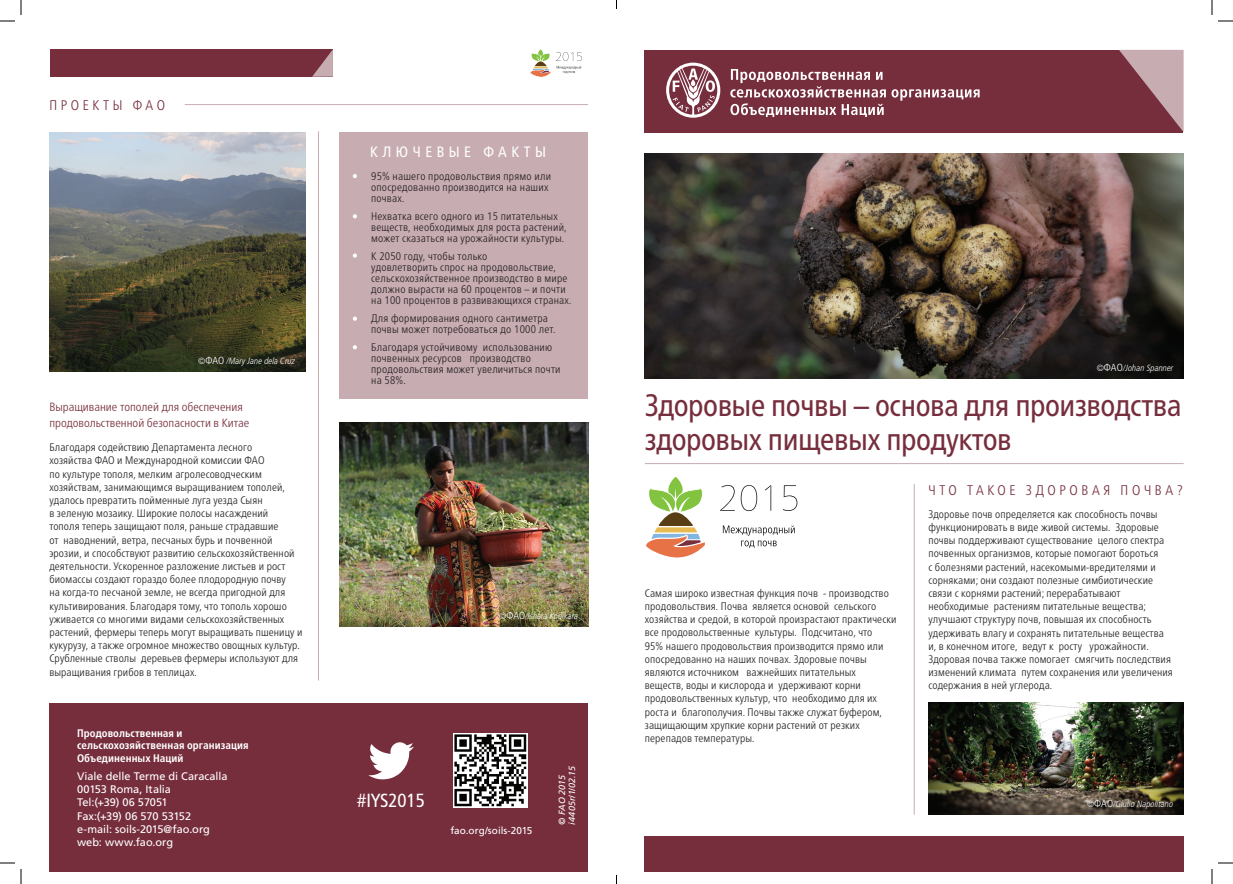
<style>
.page{position:relative;width:1233px;height:884px;background:#fff}
.page>*{position:absolute;margin:0;border:0;box-sizing:border-box;transform-origin:0 0}
.t1{font:condensed 31px/34px "Frutiger Neue LTCYR";letter-spacing:-.015em;color:#762e3d}
.t2{font:condensed 19px "Frutiger LT Pro";color:#fff}
.t3{font:condensed 15px "Frutiger Neue LTCYR";letter-spacing:.3em;color:#fff}
.t4{font:300 condensed 14px "Frutiger Neue LTCYR";letter-spacing:.325em;color:#762e3d}
.t5{font:300 condensed 14px "Frutiger Neue LTCYR";letter-spacing:.305em;color:#762e3d}
.t6{font:300 condensed 12px/16px "Frutiger Neue LTCYR";color:#762e3d}
.t7{font:300 condensed 11px/13.2px "Frutiger Neue LTCYR";letter-spacing:.01em;color:#231f20}
.t8{font:11px/13.2px "Frutiger LT Std";letter-spacing:-.005em;color:#fff}
.t9{font:700 condensed 11px/12px "Frutiger Neue LTCYR";letter-spacing:.005em;color:#fff}
.t10{font:10px "Frutiger LT Std";color:#fff}
.t11{font:italic 300 condensed 9px "Frutiger LT Pro";color:#fff}
.t12{font:italic 9px/10px "Frutiger LT Std";letter-spacing:.005em;color:#fff}
.s1{font-family:"Frutiger Neue LTCYR";font-style:normal;font-size:10.3px}
</style>
<div class="page">
<div style="left:339px;top:132px;width:249px;height:267px;background:#c7acb2"></div>
<img style="left:645px;top:153px;width:538px;height:225px">
<div style="left:645px;top:50px;width:538px;height:82px;background:#762e3d"></div>
<hr style="left:645px;top:463px;width:538px;height:1px;background:#c7acb2">
<svg style="left:1119px;top:50px;width:64px;height:81px"></svg>
<div style="left:645px;top:836px;width:539px;height:35px;background:#762e3d"></div>
<img style="left:49px;top:132px;width:256px;height:240px">
<img style="left:339px;top:423px;width:249px;height:204px">
<svg style="left:353px;top:174px;width:4px;height:4px"></svg>
<svg style="left:353px;top:253px;width:4px;height:5px"></svg>
<svg style="left:353px;top:214px;width:4px;height:4px"></svg>
<svg style="left:353px;top:317px;width:4px;height:4px"></svg>
<svg style="left:353px;top:345px;width:4px;height:4px"></svg>
<div style="left:49px;top:703px;width:539px;height:168px;background:#762e3d"></div>
<img style="left:453px;top:733px;width:75px;height:75px">
<div style="left:50px;top:49px;width:283px;height:28px;background:#762e3d"></div>
<svg style="left:312px;top:49px;width:21px;height:28px"></svg>
<hr style="left:914px;top:484px;width:1px;height:331px;background:#c7acb2">
<hr style="left:318px;top:131px;width:1px;height:549px;background:#c7acb2">
<svg style="left:368px;top:742px;width:46px;height:37px"></svg>
<hr style="left:185px;top:104px;width:403px;height:1px;background:#c7acb2">
<img style="left:929px;top:703px;width:254px;height:112px">
<svg style="left:646px;top:477px;width:59px;height:81px"></svg>
<svg style="left:720px;top:485px;width:37px;height:26px"></svg>
<svg style="left:765px;top:485px;width:6px;height:26px"></svg>
<svg style="left:783px;top:485px;width:14px;height:26px"></svg>
<svg style="left:723px;top:525px;width:71px;height:23px"></svg>
<svg style="left:666px;top:63px;width:54px;height:55px"></svg>
<svg style="left:730px;top:69px;width:249px;height:48px"></svg>
<svg style="left:530px;top:49px;width:52px;height:28px"></svg>
<svg style="left:1218px;top:20px;width:15px;height:2px"></svg>
<svg style="left:1218px;top:862px;width:15px;height:2px"></svg>
<svg style="left:0;top:0;width:22px;height:22px"></svg>
<svg style="left:0;top:862px;width:22px;height:22px"></svg>
<svg style="left:1211px;top:0;width:1px;height:15px"></svg>
<svg style="left:1211px;top:869px;width:1px;height:15px"></svg>
<p class="t5" style="left:49px;top:97px;width:11px">ПРОЕКТ</p>
<p class="t5" style="left:113px;top:97px;width:44px">Ы ФАО</p>
<p class="t11" style="left:198px;top:356px;width:98px">©<span class="s1">ФАО</span> /Mary Jane dela Cruz</p>
<p class="t6" style="left:49px;top:399px;width:201px">Выращивание тополей для обеспечения продовольственной безопасности в Китае</p>
<p class="t7" style="left:49px;top:441px;width:254px">Благодаря содействию Департамента лесного<br>хозяйства ФАО и Международной комиссии ФАО<br>по культуре тополя, мелким агролесоводческим хозяйствам, занимающимся выращиванием тополей, удалось превратить пойменные луга уезда Сыян<br>в зеленую мозаику. Широкие полосы насаждений<br>тополя теперь защищают поля, раньше страдавшие<br>от наводнений, ветра, песчаных бурь и почвенной эрозии, и способствуют развитию сельскохозяйственной деятельности. Ускоренное разложение листьев и рост биомассы создают гораздо более плодородную почву<br>на когда-то песчаной земле, не всегда пригодной для культивирования. Благодаря тому, что тополь хорошо уживается со многими видами сельскохозяйственных растений, фермеры теперь могут выращивать пшеницу и кукурузу, а также огромное множество овощных культур.<br>Срубленные стволы деревьев фермеры используют для выращивания грибов в теплицах.</p>
<p class="t9" style="left:77px;top:727px;width:173px">Продовольственная и сельскохозяйственная организация</p>
<p class="t9" style="left:77px;top:752px;width:108px">Объединенных Наций</p>
<p class="t8" style="left:77px;top:770px;width:152px">Viale delle Terme di Caracalla<br>00153 Roma, Italia<br>Tel:(+39) 06 57051<br>Fax:(+39) 06 570 53152 e-mail: soils-2015@fao.org web: www.fao.org</p>
<h3 class="t3" style="left:370px;top:143px;width:177px">Ключевые факты</h3>
<p class="t7" style="left:371px;top:170px;width:181px;line-height:11px">95% нашего продовольствия прямо или опосредованно производится на наших почвах.</p>
<p class="t7" style="left:371px;top:210px;width:197px;line-height:11px">Нехватка всего одного из 15 питательных веществ, необходимых для роста растений, может сказаться на урожайности культуры.</p>
<p class="t7" style="left:371px;top:250px;width:202px;line-height:11px">К 2050 году, чтобы только<br>удовлетворить спрос на продовольствие, сельскохозяйственное производство в мире должно вырасти на 60 процентов – и почти на 100 процентов в развивающихся странах.</p>
<p class="t7" style="left:371px;top:312px;width:186px;line-height:11px">Для формирования одного сантиметра почвы может потребоваться до 1000 лет.</p>
<p class="t7" style="left:371px;top:341px;width:191px;line-height:11px">Благодаря устойчивому использованию почвенных ресурсов производство продовольствия может увеличиться почти на 58%.</p>
<p class="t11" style="left:499px;top:611px;width:80px">©<span class="s1">ФАО</span>/Ishara Kodikara</p>
<h2 class="t2" style="left:357px;top:789px;width:69px">#IYS2015</h2>
<p class="t10" style="left:450px;top:825px;width:83px">fao.org/soils-2015</p>
<p class="t12" style="left:557px;top:825px;width:60px;rotate:-90deg">© FAO 2015 i4405r/1/02.15</p>
<p class="t11" style="left:1096px;top:363px;width:78px">©<span class="s1">ФАО</span>/Johan Spanner</p>
<h1 class="t1" style="left:645px;top:388px;width:538px">Здоровые почвы – основа для производства здоровых пищевых продуктов</h1>
<p class="t7" style="left:645px;top:586px;width:253px">Самая широко известная функция почв - производство продовольствия. П очва является основой сельского хозяйства и средой, в которой произрастают практически все продовольственные культуры. П одсчитано, что<br>95% нашего продовольствия производится прямо или опосредованно на наших почвах. Здоровые почвы являются источником важнейших питательных веществ, воды и кислорода и удерживают корни продовольственных культур, что необходимо для их роста и благополучия. П очвы также служат буфером, защищающим хрупкие корни растений от резких перепадов температуры.</p>
<p class="t4" style="left:928px;top:481px;width:256px">Что такое здоровая поч ва?</p>
<p class="t7" style="left:928px;top:507px;width:246px">Здоровье почв определяется как способность почвы функционировать в виде живой системы. Здоровые почвы поддерживают существование целого спектра почвенных организмов, которые помогают бороться<br>с болезнями растений, насекомыми-вредителями и сорняками; они создают полезные симбиотические связи с корнями растений; перерабатывают необходимые растениям питательные вещества; улучшают структуру почв, повышая их способность удерживать влагу и сохранять питательные вещества и, в конечном итоге, ведут к росту урожайности.<br>Здоровая почва также помогает смягчить последствия изменений климата путем сохранения или увеличения содержания в ней углерода.</p>
<p class="t11" style="left:1087px;top:798px;width:88px">©<span class="s1">ФАО</span>/Giulio Napolitano</p>
</div>
